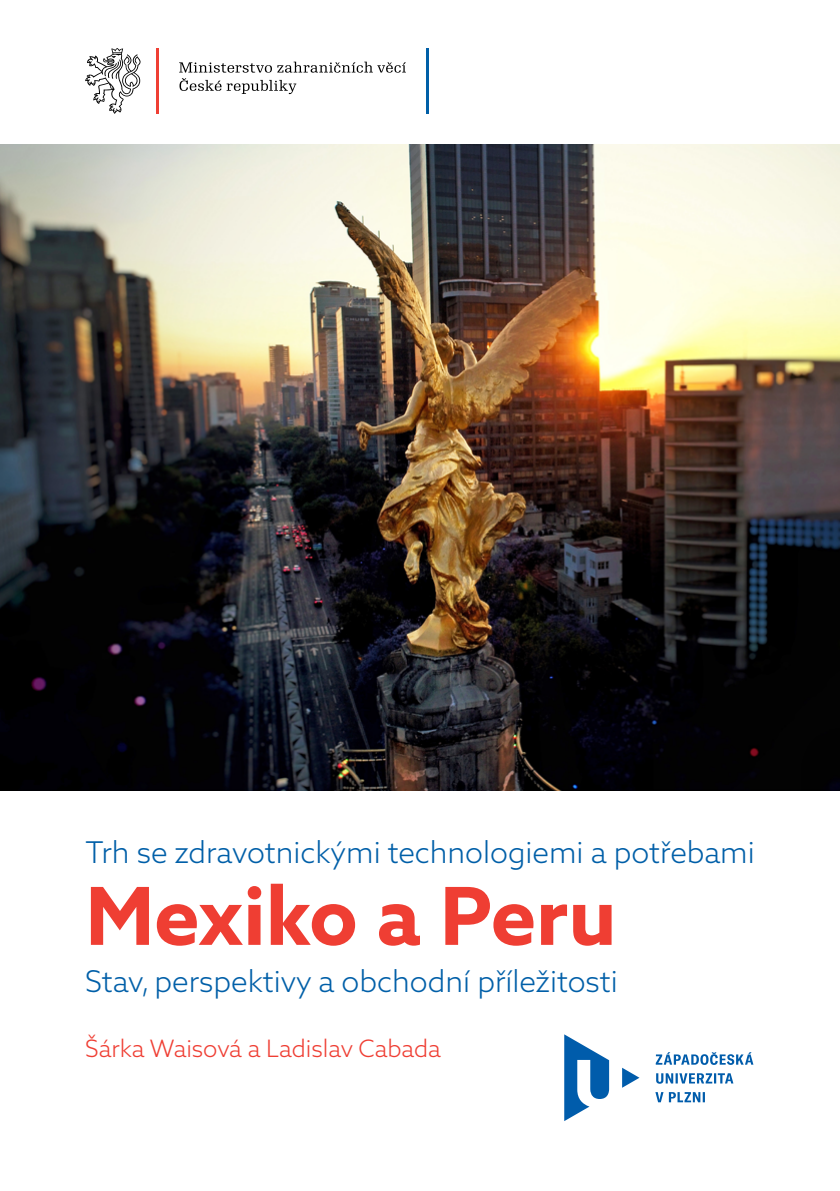
<style>
.page{position:relative;width:840px;height:1191px;background:#fff}
.page>*{position:absolute;margin:0;border:0;box-sizing:border-box;transform-origin:0 0}
.t1{font:700 80px "Azo Sans 2";color:#ef3e33}
.t2{font:300 30px "Azo Sans 2";color:#005fa8}
.t3{font:300 24px "Azo Sans 2";color:#ef3e33}
</style>
<div class="page">
<svg style="left:179px;top:62px;width:226px;height:32px"></svg>
<hr style="left:156px;top:48px;width:3px;height:66px;background:#ef3f34">
<hr style="left:426px;top:48px;width:2px;height:66px;background:#005fa7">
<svg style="left:85px;top:48px;width:56px;height:66px"></svg>
<img style="left:0;top:144px;width:839px;height:646px">
<svg style="left:622px;top:1067px;width:17px;height:20px"></svg>
<svg style="left:564px;top:1034px;width:44px;height:87px"></svg>
<svg style="left:655px;top:1092px;width:49px;height:10px"></svg>
<svg style="left:656px;top:1073px;width:77px;height:10px"></svg>
<svg style="left:655px;top:1052px;width:98px;height:13px"></svg>
<p class="t2" style="left:85px;top:834px;width:670px">Trh se zdravotnickými technologiemi a potřebami</p>
<h1 class="t1" style="left:85px;top:868px;width:532px">Mexiko a Peru</h1>
<p class="t2" style="left:85px;top:963px;width:533px">Stav, perspektivy a obchodní příležitosti</p>
<p class="t3" style="left:85px;top:1033px;width:357px">Šárka Waisová a Ladislav Cabada</p>
</div>
